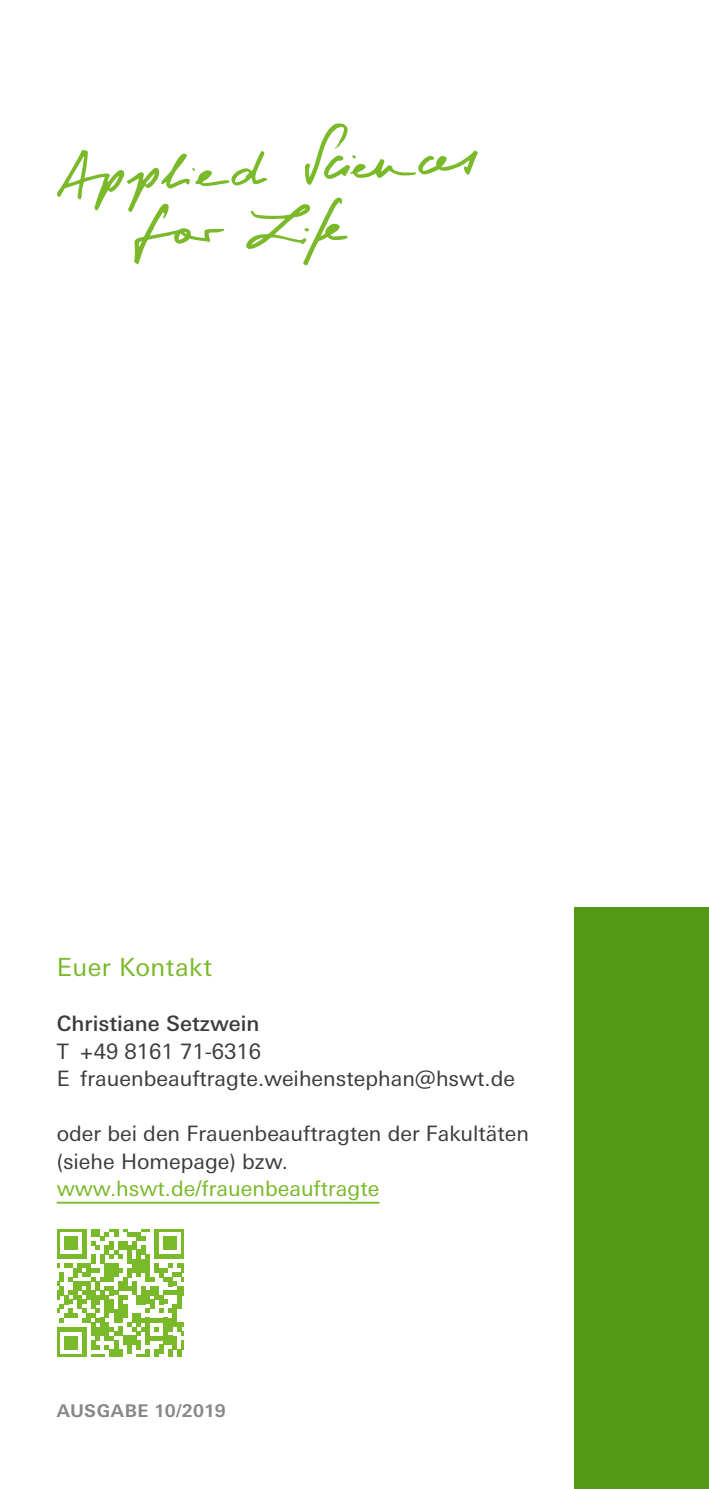
<style>
.page{position:relative;width:709px;height:1489px;background:#fff}
.page>*{position:absolute;margin:0;border:0;box-sizing:border-box;transform-origin:0 0}
.t1{font:25px "Univers Next Pro";letter-spacing:.02em;color:#7ab929}
.t2{font:21.25px/27.5px "Univers Next Pro";color:#3c3c3b}
.t3{font:21.25px "Univers Next Pro";color:#7ab929}
.t4{font:500 21.25px "Univers Next Pro";color:#3c3c3b}
.t5{font:700 17.5px "Univers Next Pro";letter-spacing:.02em;color:#878787}
</style>
<div class="page">
<div style="left:574px;top:907px;width:135px;height:581px;background:#539a14"></div>
<hr style="left:57px;top:1201px;width:322px;height:2px;background:#7ab929">
<svg style="left:57px;top:1229px;width:127px;height:127px"></svg>
<svg style="left:57px;top:123px;width:421px;height:142px"></svg>
<p class="t1" style="left:57px;top:953px;width:157px">Euer Kontakt</p>
<p class="t4" style="left:57px;top:1011px;width:204px">Christiane Setzwein</p>
<p class="t2" style="left:57px;top:1037px;width:460px">T +49 8161 71-6316<br>E frauenbeauftragte.weihenstephan@hswt.de</p>
<p class="t2" style="left:57px;top:1120px;width:474px">oder bei den Frauenbeauftragten der Fakultäten (siehe Homepage) bzw.</p>
<p class="t3" style="left:57px;top:1176px;width:324px">www.hswt.de/frauenbeauftragte</p>
<p class="t5" style="left:57px;top:1399px;width:171px">AUSGABE 10/2019</p>
</div>
